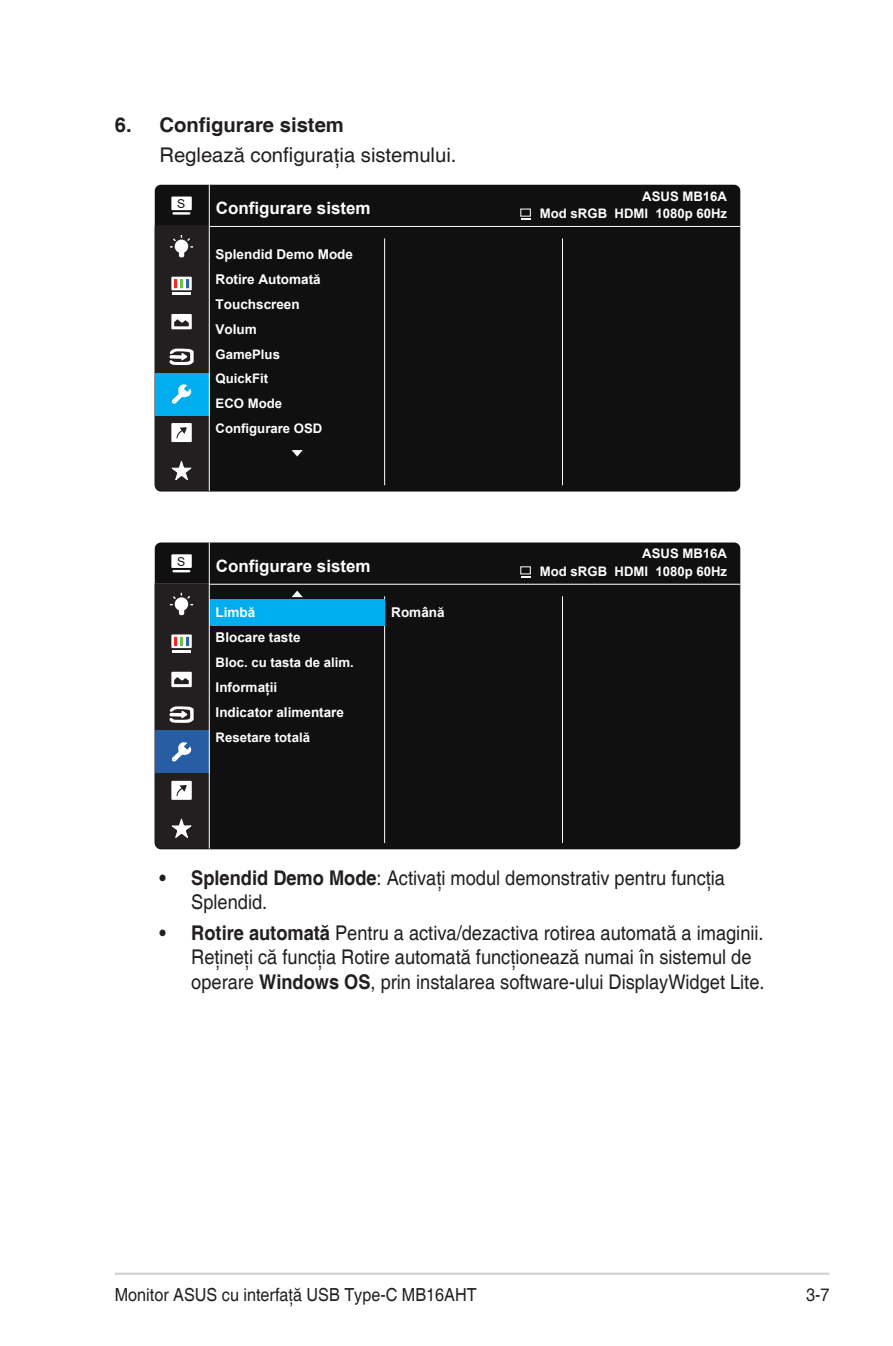
<style>
.page{position:relative;width:893px;height:1346px;background:#fff}
.page>*{position:absolute;margin:0;border:0;box-sizing:border-box;transform-origin:0 0}
.Body_Text_Indent{font:20.25px/24.3px "Helvetica";color:#231f20;scale:.9 1}
.Body_Text_Indent-2{font:20.25px "Helvetica";color:#231f20}
.OSD_Item{font:700 20.25px "Helvetica";color:#231f20}
.t1{font:18px "Helvetica";color:#231f20;scale:.9 1}
.t2{font:700 16.88px "Arial";color:#fff}
.t3{font:700 13.5px/25.2px "Arial";color:#fff}
.t4{font:700 13.05px/25.2px "Arial";color:#fff}
.t5{font:12.15px "Arial";color:#101010}
.s1{font-weight:700}
</style>
<div class="page">
<hr style="left:115px;top:1272px;width:714px;height:3px;background:#d1d2d4">
<div style="left:155px;top:185px;width:585px;height:306px;background:#101010;border-radius:6px"></div>
<hr style="left:155px;top:226px;width:585px;height:1px;background:#fff">
<hr style="left:384px;top:238px;width:1px;height:247px;background:#fff">
<hr style="left:562px;top:238px;width:1px;height:247px;background:#fff">
<div style="left:171px;top:196px;width:21px;height:14px;background:#fff"></div>
<hr style="left:172px;top:212px;width:18px;height:3px;background:#fff">
<hr style="left:209px;top:185px;width:1px;height:306px;background:#fff">
<svg style="left:155px;top:226px;width:55px;height:265px;background:#3a505b"></svg>
<svg style="left:292px;top:450px;width:11px;height:6px"></svg>
<div style="left:155px;top:542px;width:585px;height:307px;background:#101010;border-radius:6px"></div>
<hr style="left:155px;top:584px;width:585px;height:1px;background:#fff">
<hr style="left:384px;top:596px;width:1px;height:247px;background:#fff">
<hr style="left:562px;top:596px;width:1px;height:247px;background:#fff">
<div style="left:210px;top:599px;width:175px;height:27px;background:#00aeef"></div>
<div style="left:171px;top:554px;width:21px;height:14px;background:#fff"></div>
<svg style="left:172px;top:570px;width:18px;height:2px"></svg>
<hr style="left:209px;top:542px;width:1px;height:306px;background:#fff">
<svg style="left:155px;top:583px;width:55px;height:265px;background:#3f444f"></svg>
<svg style="left:292px;top:591px;width:11px;height:6px"></svg>
<svg style="left:521px;top:218px;width:9px;height:2px"></svg>
<p class="OSD_Item" style="left:115px;top:112px;width:231px">6. Configurare sistem</p>
<p class="Body_Text_Indent-2" style="left:159px;top:143px;width:299px">Reglează configuraţia sistemului.</p>
<p class="t2" style="left:216px;top:196px;width:157px">Configurare sistem</p>
<p class="t3" style="left:216px;top:241px;width:139px">Splendid Demo Mode<br>Rotire Automată</p>
<p class="t5" style="left:177px;top:195px;width:10px">S</p>
<p class="t3" style="left:216px;top:292px;width:86px">Touchscreen</p>
<p class="t3" style="left:216px;top:317px;width:43px">Volum</p>
<p class="t4" style="left:216px;top:342px;width:66px">GamePlus</p>
<p class="t4" style="left:216px;top:366px;width:108px">QuickFit<br>ECO Mode<br>Configurare OSD</p>
<p class="t5" style="left:177px;top:553px;width:10px">S</p>
<p class="t2" style="left:216px;top:554px;width:157px">Configurare sistem</p>
<p class="t3" style="left:216px;top:599px;width:86px">Limbă<br>Blocare taste</p>
<p class="t4" style="left:216px;top:650px;width:140px">Bloc. cu tasta de alim.</p>
<p class="t3" style="left:216px;top:675px;width:63px">Informații</p>
<p class="t3" style="left:216px;top:700px;width:130px">Indicator alimentare</p>
<p class="t4" style="left:216px;top:725px;width:96px">Resetare totală</p>
<p class="t3" style="left:391px;top:599px;width:55px">Română</p>
<p class="t4" style="left:642px;top:184px;width:86px">ASUS MB16A</p>
<p class="t4" style="left:540px;top:201px;width:189px">Mod sRGB HDMI 1080p 60Hz</p>
<p class="t4" style="left:642px;top:541px;width:86px">ASUS MB16A</p>
<p class="t4" style="left:540px;top:559px;width:189px">Mod sRGB HDMI 1080p 60Hz</p>
<p class="Body_Text_Indent" style="left:191px;top:866px;width:595px;text-indent:-32px"><span class="s1">• Splendid Demo Mode</span>: Activaţi modul demonstrativ pentru funcţia<br>Splendid.</p>
<p class="Body_Text_Indent" style="left:191px;top:921px;width:638px;text-indent:-32px"><span class="s1">• Rotire automată</span> Pentru a activa/dezactiva rotirea automată a imaginii.<br>Reţineţi că funcţia Rotire automată funcţionează numai în sistemul de operare <span class="s1">Windows OS</span>, prin instalarea software-ului DisplayWidget Lite.</p>
<p class="t1" style="left:115px;top:1284px;width:404px">Monitor ASUS cu interfaţă USB Type-C MB16AHT</p>
<p class="t1" style="left:806px;top:1284px;width:28px">3-7</p>
</div>
